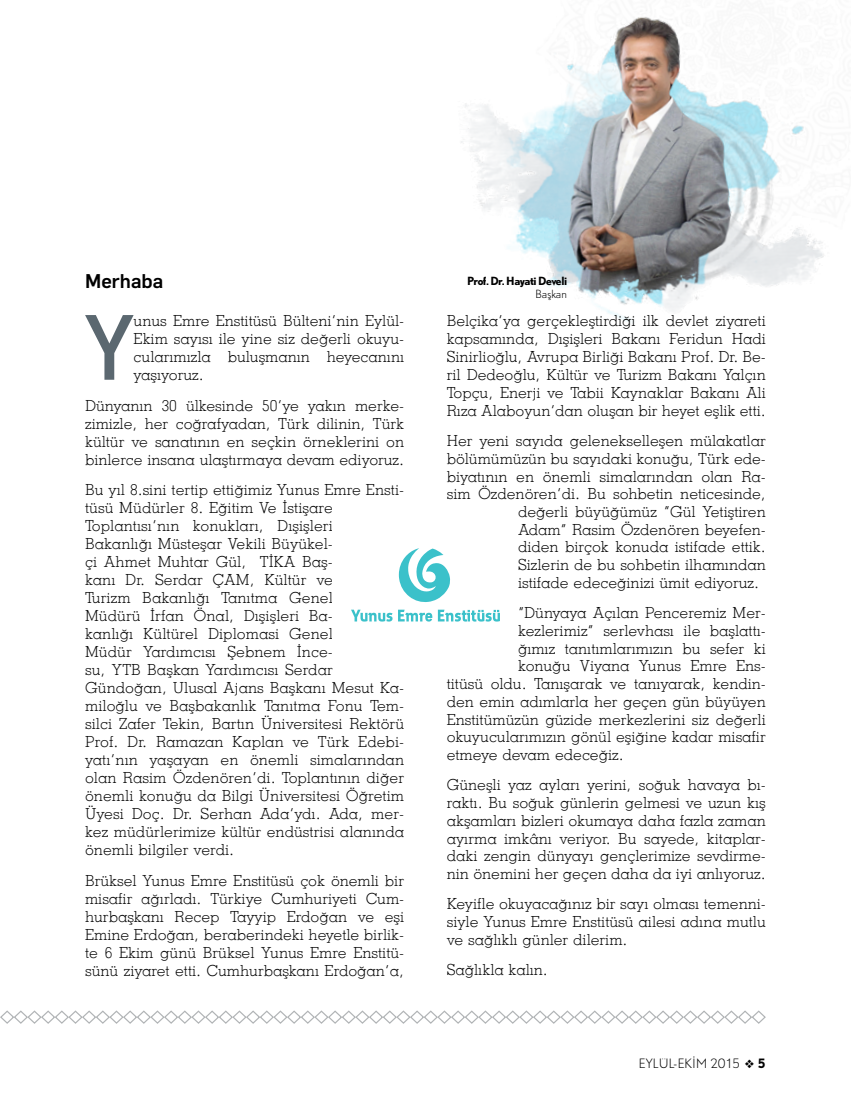
<style>
.page{position:relative;width:851px;height:1106px;background:#fff}
.page>*{position:absolute;margin:0;border:0;box-sizing:border-box;transform-origin:0 0}
.t1{font:500 90.9px "DIN Pro";color:#5b6870}
.t2{font:500 19.5px "Flama";color:#000}
.t3{font:15px/18px "Cg Nashville Lt";letter-spacing:-.005em;color:#000;text-align:justify}
.t4{font:300 12px "DTL Nobel T";letter-spacing:-.005em;color:#000}
.t5{font:700 10.5px "DTL Nobel T";letter-spacing:-.05em;color:#000}
.t6{font:300 10.5px "DTL Nobel T";letter-spacing:-.035em;color:#000}
.s1{font-weight:700}
</style>
<div class="page">
<svg style="left:0;top:1010px;width:766px;height:14px"></svg>
<img style="left:461px;top:10px;width:363px;height:312px">
<svg style="left:351px;top:609px;width:41px;height:12px"></svg>
<svg style="left:398px;top:609px;width:34px;height:12px"></svg>
<svg style="left:438px;top:609px;width:62px;height:12px"></svg>
<svg style="left:399px;top:548px;width:51px;height:54px"></svg>
<h2 class="t2" style="left:85px;top:266px;width:80px">Merhaba</h2>
<p class="t5" style="left:467px;top:274px;width:102px">Prof. Dr. Hayati Develi</p>
<p class="t6" style="left:535px;top:287px;width:34px">Başkan</p>
<h1 class="t1" style="left:85px;top:285px;width:51px">Y</h1>
<p class="t3" style="left:134px;top:311px;width:272px">unus Emre Enstitüsü Bülteni’nin Eylül-Ekim sayısı ile yine siz değerli okuyu&shy;cularımızla buluşmanın heyecanını yaşıyoruz.</p>
<p class="t3" style="left:85px;top:396px;width:320px">Dünyanın 30 ülkesinde 50’ye yakın merke&shy;zimizle, her coğrafyadan, Türk dilinin, Türk kültür ve sanatının en seçkin örneklerini on binlerce insana ulaştırmaya devam ediyoruz.</p>
<p class="t3" style="left:85px;top:481px;width:320px;text-align:left">Bu yıl 8.sini tertip ettiğimiz Yunus Emre Ensti&shy;tüsü Müdürler 8. Eğitim Ve İstişare Toplantısı’nın konukları, Dışişleri<br>Bakanlığı Müsteşar Vekili Büyükel-<br>çi Ahmet Muhtar Gül, TİKA Baş-<br>kanı Dr. Serdar ÇAM, Kültür ve<br>Turizm Bakanlığı Tanıtma Genel<br>Müdürü İrfan Önal, Dışişleri Ba-<br>kanlığı Kültürel Diplomasi Genel<br>Müdür Yardımcısı Şebnem İnce-<br>su, YTB Başkan Yardımcısı Serdar Gündoğan, Ulusal Ajans Başkanı Mesut Ka&shy;miloğlu ve Başbakanlık Tanıtma Fonu Tem&shy;silci Zafer Tekin, Bartın Üniversitesi Rektörü Prof. Dr. Ramazan Kaplan ve Türk Edebi&shy;yatı’nın yaşayan en önemli simalarından olan Rasim Özdenören’di. Toplantının diğer önemli konuğu da Bilgi Üniversitesi Öğretim Üyesi Doç. Dr. Serhan Ada’ydı. Ada, mer&shy;kez müdürlerimize kültür endüstrisi alanında önemli bilgiler verdi.</p>
<p class="t3" style="left:85px;top:871px;width:320px">Brüksel Yunus Emre Enstitüsü çok önemli bir misafir ağırladı. Türkiye Cumhuriyeti Cum&shy;hurbaşkanı Recep Tayyip Erdoğan ve eşi Emine Erdoğan, beraberindeki heyetle birlik&shy;te 6 Ekim günü Brüksel Yunus Emre Enstitü&shy;sünü ziyaret etti. Cumhurbaşkanı Erdoğan’a,</p>
<p class="t3" style="left:446px;top:311px;width:320px">Belçika’ya gerçekleştirdiği ilk devlet ziyareti kapsamında, Dışişleri Bakanı Feridun Hadi Sinirlioğlu, Avrupa Birliği Bakanı Prof. Dr. Be&shy;ril Dedeoğlu, Kültür ve Turizm Bakanı Yalçın Topçu, Enerji ve Tabii Kaynaklar Bakanı Ali Rıza Alaboyun’dan oluşan bir heyet eşlik etti.</p>
<p class="t3" style="left:446px;top:432px;width:320px">Her yeni sayıda gelenekselleşen mülakatlar</p>
<p class="t3" style="left:446px;top:449px;width:320px">bölümümüzün bu sayıdaki konuğu, Türk ede-</p>
<p class="t3" style="left:446px;top:467px;width:320px">biyatının en önemli simalarından olan Ra-</p>
<p class="t3" style="left:446px;top:485px;width:320px">sim Özdenören’di. Bu sohbetin neticesinde,</p>
<p class="t3" style="left:518px;top:502px;width:249px">değerli büyüğümüz “Gül Yetiştiren</p>
<p class="t3" style="left:518px;top:520px;width:249px">Adam” Rasim Özdenören beyefen-</p>
<p class="t3" style="left:518px;top:538px;width:249px">diden birçok konuda istifade ettik.</p>
<p class="t3" style="left:518px;top:555px;width:249px">Sizlerin de bu sohbetin ilhamından</p>
<p class="t3" style="left:518px;top:573px;width:242px">istifade edeceğinizi ümit ediyoruz.</p>
<p class="t3" style="left:518px;top:604px;width:249px">“Dünyaya Açılan Penceremiz Mer-</p>
<p class="t3" style="left:518px;top:621px;width:249px">kezlerimiz” serlevhası ile başlattı-</p>
<p class="t3" style="left:518px;top:639px;width:249px">ğımız tanıtımlarımızın bu sefer ki</p>
<p class="t3" style="left:518px;top:657px;width:249px">konuğu Viyana Yunus Emre Ens-</p>
<p class="t3" style="left:446px;top:674px;width:320px">titüsü oldu. Tanışarak ve tanıyarak, kendin-</p>
<p class="t3" style="left:446px;top:692px;width:320px">den emin adımlarla her geçen gün büyüyen</p>
<p class="t3" style="left:446px;top:710px;width:320px">Enstitümüzün güzide merkezlerini siz değerli</p>
<p class="t3" style="left:446px;top:727px;width:320px">okuyucularımızın gönül eşiğine kadar misafir</p>
<p class="t3" style="left:446px;top:745px;width:178px">etmeye devam edeceğiz.</p>
<p class="t3" style="left:446px;top:776px;width:320px">Güneşli yaz ayları yerini, soğuk havaya bı&shy;raktı. Bu soğuk günlerin gelmesi ve uzun kış akşamları bizleri okumaya daha fazla zaman ayırma imkânı veriyor. Bu sayede, kitaplar&shy;daki zengin dünyayı gençlerimize sevdirme&shy;nin önemini her geçen daha da iyi anlıyoruz.</p>
<p class="t3" style="left:446px;top:895px;width:320px">Keyifle okuyacağınız bir sayı olması temenni&shy;siyle Yunus Emre Enstitüsü ailesi adına mutlu ve sağlıklı günler dilerim.</p>
<p class="t3" style="left:446px;top:960px;width:103px">Sağlıkla kalın.</p>
<p class="t4" style="left:638px;top:1055px;width:129px">EYLÜL-EKİM 2015 ❖ <span class="s1">5</span></p>
</div>
